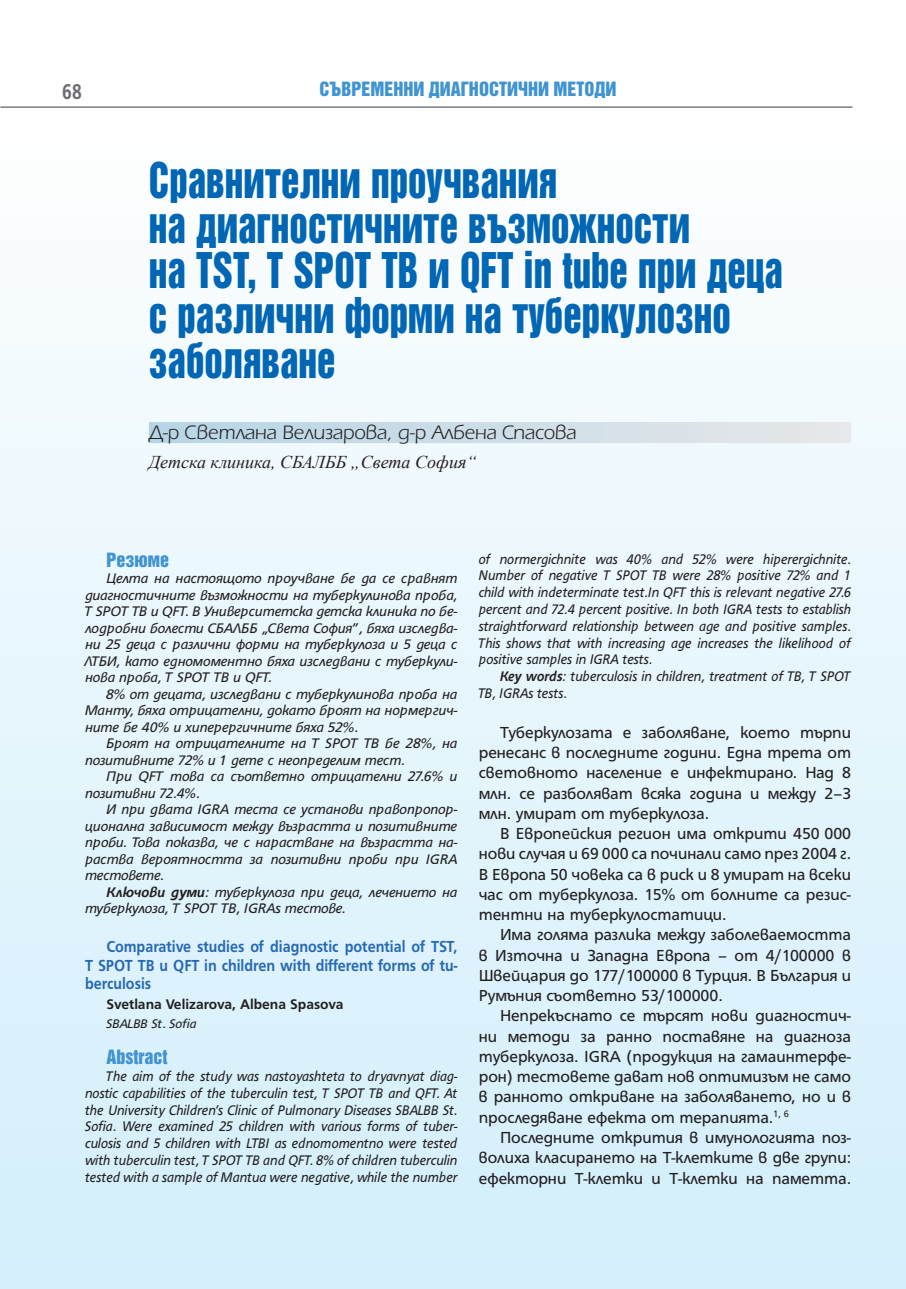
<style>
.page{position:relative;width:906px;height:1289px;background:#fff}
.page>*{position:absolute;margin:0;border:0;box-sizing:border-box;transform-origin:0 0}
.t1{font:45px/45px "Helvetica Inserat Cyr Upright";color:#0166b3;scale:.82 1}
.t2{font:700 23.1px "HS Grotesk Bg";color:#6c6d70;scale:.82 1}
.t3{font:300 21px "Erika Bg";color:#231f20}
.t4{font:18px "Helvetica Inserat Cyr Upright";color:#4194d0}
.t5{font:italic 18px "Times New Roman";color:#231f20}
.t6{font:17.25px/20.2px "HS Grotesk Bg";color:#231f20;text-align:justify}
.t7{font:700 17.25px/18.8px "HS Grotesk Bg";color:#2869b3;text-align:justify;scale:.9 1}
.t8{font:italic 15px/16.5px "HS Grotesk Bg";color:#231f20;text-align:justify}
.t9{font:italic 15px/16.8px "HS Grotesk Bg";color:#231f20;text-align:justify;scale:.92 1}
.t10{font:700 15px "HS Grotesk Bg";color:#231f20}
.t11{font:italic 13.5px "HS Grotesk Bg";letter-spacing:-.01em;color:#231f20}
.s1{font-weight:700}
</style>
<div class="page">
<div style="left:0;top:119px;width:906px;height:1169px;background:linear-gradient(to bottom,#fdfefe,#d1eefb)"></div>
<hr style="left:0;top:106px;width:852px;height:2px;background:#76787b">
<div style="left:149px;top:422px;width:702px;height:21px;background:linear-gradient(to right,#b5d5e5,#e7e8e9)"></div>
<h2 class="t2" style="left:62px;top:83px;width:25px">68</h2>
<p class="t4" style="left:320px;top:81px;width:298px">СЪВРЕМЕННИ ДИАГНОСТИЧНИ МЕТОДИ</p>
<h1 class="t1" style="left:149px;top:160px;width:775px">Сравнителни проучвания<br>на диагностичните възможности<br>на TST, T SPOT TB и QFT in tube при деца с различни форми на туберкулозно заболяване</h1>
<p class="t3" style="left:149px;top:425px;width:429px">Д-р Светлана Велизарова, д-р Албена Спасова</p>
<p class="t5" style="left:149px;top:452px;width:329px">Детска клиника, СБАЛББ „Света София“</p>
<p class="t4" style="left:106px;top:552px;width:64px">Резюме</p>
<p class="t8" style="left:85px;top:571px;width:374px;text-indent:21px">Целта на настоящото проучване бе да се сравнят диагностичните възможности на туберкулинова проба, T SPOT TB и QFT. В Университетска детска клиника по бе&shy;лодробни болести СБАЛББ „Света София”, бяха изследва&shy;ни 25 деца с различни форми на туберкулоза и 5 деца с ЛТБИ, като едномоментно бяха изследвани с туберкули&shy;нова проба, T SPOT TB и QFT.</p>
<p class="t8" style="left:85px;top:687px;width:374px;text-indent:21px">8% от децата, изследвани с туберкулинова проба на Манту, бяха отрицателни, докато броят на нормергич&shy;ните бе 40% и хиперергичните бяха 52%.</p>
<p class="t8" style="left:85px;top:736px;width:374px;text-indent:21px">Броят на отрицателните на T SPOT TB бе 28%, на позитивните 72% и 1 дете с неопределим тест.</p>
<p class="t8" style="left:85px;top:769px;width:374px;text-indent:21px">При QFT това са съответно отрицателни 27.6% и позитивни 72.4%.</p>
<p class="t8" style="left:85px;top:802px;width:374px;text-indent:21px">И при двата IGRA теста се установи правопропор&shy;ционална зависимост между възрастта и позитивните проби. Това показва, че с нарастване на възрастта на&shy;раства вероятността за позитивни проби при IGRA тестовете.</p>
<p class="t8" style="left:85px;top:885px;width:374px;text-indent:21px"><span class="s1">Ключови думи</span>: туберкулоза при деца, лечението на туберкулоза, T SPOT TB, IGRAs тестове.</p>
<p class="t7" style="left:85px;top:937px;width:415px;text-indent:21px">Comparative studies of diagnostic potential of TST, T SPOT TB и QFT in children with different forms of tu&shy;berculosis</p>
<p class="t10" style="left:106px;top:998px;width:239px">Svetlana Velizarova, Albena Spasova</p>
<p class="t11" style="left:106px;top:1018px;width:92px">SBALBB St. Sofia</p>
<p class="t4" style="left:106px;top:1049px;width:63px">Abstract</p>
<p class="t9" style="left:85px;top:1068px;width:406px;text-indent:21px">The aim of the study was nastoyashteta to dryavnyat diag&shy;nostic capabilities of the tuberculin test, T SPOT TB and QFT. At the University Children’s Clinic of Pulmonary Diseases SBALBB St.<br>Sofia. Were examined 25 children with various forms of tuber&shy;culosis and 5 children with LTBI as ednomomentno were tested with tuberculin test, T SPOT TB and QFT. 8% of children tuberculin tested with a sample of Mantua were negative, while the number</p>
<p class="t9" style="left:479px;top:551px;width:406px">of normergichnite was 40% and 52% were hiperergichnite.<br>Number of negative T SPOT TB were 28% positive 72% and 1 child with indeterminate test.In QFT this is relevant negative 27.6 percent and 72.4 percent positive. In both IGRA tests to establish straightforward relationship between age and positive samples.<br>This shows that with increasing age increases the likelihood of positive samples in IGRA tests.</p>
<p class="t9" style="left:479px;top:669px;width:406px;text-indent:21px"><span class="s1">Key words</span>: tuberculosis in children, treatment of TB, T SPOT<br>TB, IGRAs tests.</p>
<p class="t6" style="left:479px;top:723px;width:374px;text-indent:21px">Туберкулозата е заболяване, което търпи ренесанс в последните години. Една трета от световното население е инфектирано. Над 8 млн. се разболяват всяка година и между 2–3 млн. умират от туберкулоза.</p>
<p class="t6" style="left:479px;top:824px;width:374px;text-indent:21px">В Европейския регион има открити 450 000 нови случая и 69 000 са починали само през 2004 г.<br>В Европа 50 човека са в риск и 8 умират на всеки час от туберкулоза. 15% от болните са резис&shy;тентни на туберкулостатици.</p>
<p class="t6" style="left:479px;top:926px;width:374px;text-indent:21px">Има голяма разлика между заболеваемостта в Източна и Западна Европа – от 4/100000 в Швейцария до 177/100000 в Турция. В България и Румъния съответно 53/100000.</p>
<p class="t6" style="left:479px;top:1007px;width:374px;text-indent:21px">Непрекъснато се търсят нови диагностич&shy;ни методи за ранно поставяне на диагноза туберкулоза. IGRA (продукция на гамаинтерфе&shy;рон) тестовете дават нов оптимизъм не само в ранното откриване на заболяването, но и в проследяване ефекта от терапията.<sup>1,</sup> <sup>6</sup></p>
<p class="t6" style="left:479px;top:1128px;width:374px;text-indent:21px">Последните открития в имунологията поз&shy;волиха класирането на Т-клетките в две групи: ефекторни Т-клетки и Т-клетки на паметта.</p>
</div>
